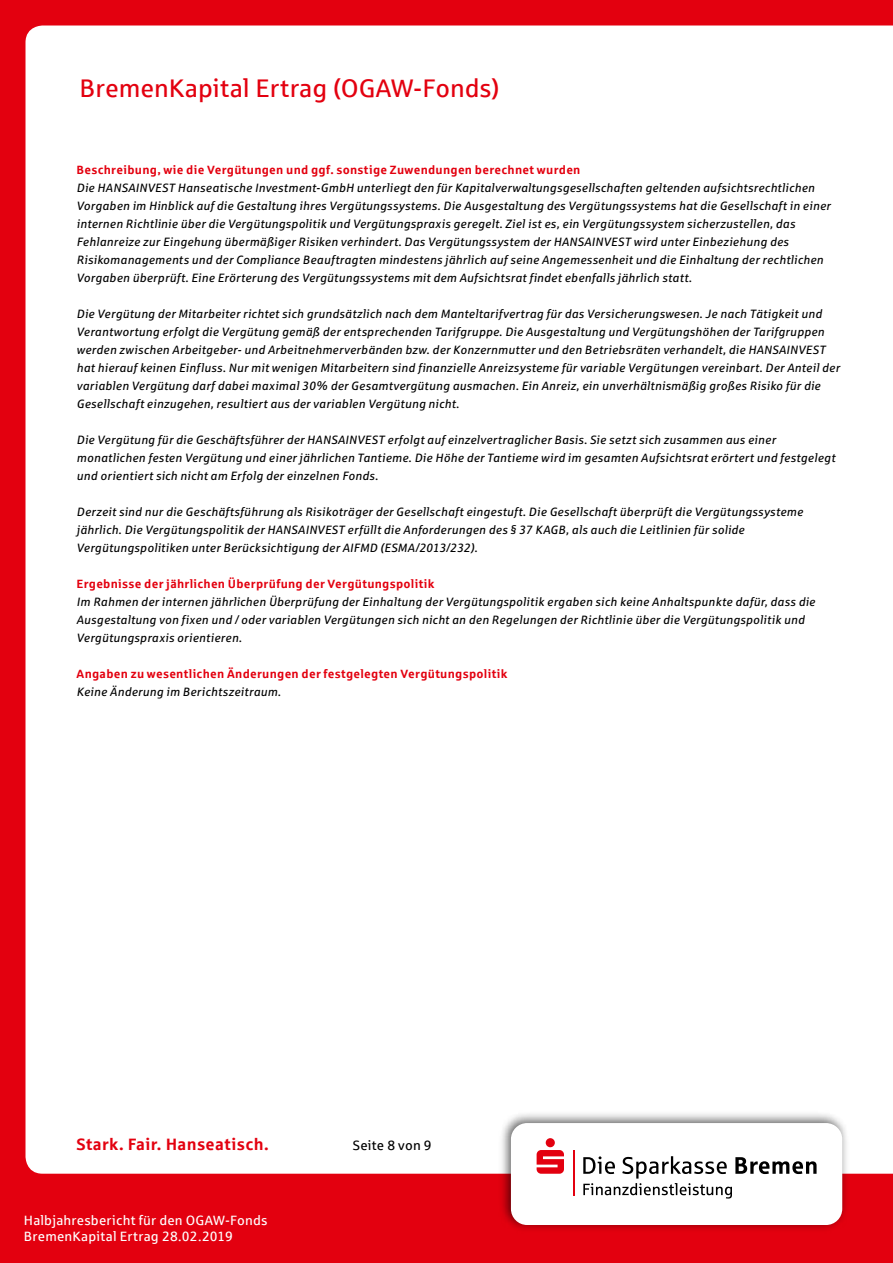
<style>
.page{position:relative;width:893px;height:1263px;background:#e3000f}
.page>*{position:absolute;margin:0;border:0;box-sizing:border-box;transform-origin:0 0}
.t1{font:25.5px "Sparkasse Rg";color:#e3000f}
.t2{font:700 16.5px "Sparkasse Rg";letter-spacing:.015em;color:#e3000f}
.t3{font:13.5px/16.2px "Sparkasse Rg";letter-spacing:.015em;color:#fff}
.t4{font:13.5px "Sparkasse Rg";letter-spacing:.015em;color:#000}
.t5{font:italic 12px/18px "Sparkasse Rg";letter-spacing:.02em;color:#000}
.t6{font:700 12px "Sparkasse Rg";letter-spacing:.02em;color:#e3000f}
</style>
<div class="page">
<div style="left:26px;top:26px;width:867px;height:1148px;background:#fff"></div>
<img style="left:496px;top:1108px;width:357px;height:121px">
<div style="left:511px;top:1123px;width:331px;height:102px;background:#fff;border-radius:16px"></div>
<div style="left:546px;top:1138px;width:9px;height:9px;background:#e3000f;border-radius:50%"></div>
<svg style="left:537px;top:1150px;width:27px;height:24px"></svg>
<svg style="left:583px;top:1156px;width:233px;height:42px"></svg>
<hr style="left:573px;top:1150px;width:2px;height:45px;background:#e3000f">
<h1 class="t1" style="left:80px;top:72px;width:421px">BremenKapital Ertrag (OGAW-Fonds)</h1>
<p class="t6" style="left:77px;top:162px;width:505px">Beschreibung, wie die Vergütungen und ggf. sonstige Zuwendungen berechnet wurden</p>
<p class="t5" style="left:77px;top:179px;width:755px">Die HANSAINVEST Hanseatische Investment-GmbH unterliegt den für Kapitalverwaltungsgesellschaften geltenden aufsichtsrechtlichen Vorgaben im Hinblick auf die Gestaltung ihres Vergütungssystems. Die Ausgestaltung des Vergütungssystems hat die Gesellschaft in einer internen Richtlinie über die Vergütungspolitik und Vergütungspraxis geregelt. Ziel ist es, ein Vergütungssystem sicherzustellen, das Fehlanreize zur Eingehung übermäßiger Risiken verhindert. Das Vergütungssystem der HANSAINVEST wird unter Einbeziehung des Risikomanagements und der Compliance Beauftragten mindestens jährlich auf seine Angemessenheit und die Einhaltung der rechtlichen Vorgaben überprüft. Eine Erörterung des Vergütungssystems mit dem Aufsichtsrat findet ebenfalls jährlich statt.</p>
<p class="t5" style="left:77px;top:305px;width:765px">Die Vergütung der Mitarbeiter richtet sich grundsätzlich nach dem Manteltarifvertrag für das Versicherungswesen. Je nach Tätigkeit und Verantwortung erfolgt die Vergütung gemäß der entsprechenden Tarifgruppe. Die Ausgestaltung und Vergütungshöhen der Tarifgruppen werden zwischen Arbeitgeber- und Arbeitnehmerverbänden bzw. der Konzernmutter und den Betriebsräten verhandelt, die HANSAINVEST hat hierauf keinen Einfluss. Nur mit wenigen Mitarbeitern sind finanzielle Anreizsysteme für variable Vergütungen vereinbart. Der Anteil der variablen Vergütung darf dabei maximal 30% der Gesamtvergütung ausmachen. Ein Anreiz, ein unverhältnismäßig großes Risiko für die Gesellschaft einzugehen, resultiert aus der variablen Vergütung nicht.</p>
<p class="t5" style="left:77px;top:431px;width:760px">Die Vergütung für die Geschäftsführer der HANSAINVEST erfolgt auf einzelvertraglicher Basis. Sie setzt sich zusammen aus einer monatlichen festen Vergütung und einer jährlichen Tantieme. Die Höhe der Tantieme wird im gesamten Aufsichtsrat erörtert und festgelegt und orientiert sich nicht am Erfolg der einzelnen Fonds.</p>
<p class="t5" style="left:77px;top:503px;width:728px">Derzeit sind nur die Geschäftsführung als Risikoträger der Gesellschaft eingestuft. Die Gesellschaft überprüft die Vergütungssysteme jährlich. Die Vergütungspolitik der HANSAINVEST erfüllt die Anforderungen des § 37 KAGB, als auch die Leitlinien für solide<br>Vergütungspolitiken unter Berücksichtigung der AIFMD (ESMA/2013/232).</p>
<p class="t6" style="left:77px;top:576px;width:359px">Ergebnisse der jährlichen Überprüfung der Vergütungspolitik</p>
<p class="t5" style="left:77px;top:593px;width:740px">Im Rahmen der internen jährlichen Überprüfung der Einhaltung der Vergütungspolitik ergaben sich keine Anhaltspunkte dafür, dass die<br>Ausgestaltung von fixen und / oder variablen Vergütungen sich nicht an den Regelungen der Richtlinie über die Vergütungspolitik und<br>Vergütungspraxis orientieren.</p>
<p class="t6" style="left:77px;top:666px;width:432px">Angaben zu wesentlichen Änderungen der festgelegten Vergütungspolitik</p>
<p class="t5" style="left:77px;top:683px;width:206px">Keine Änderung im Berichtszeitraum.</p>
<h2 class="t2" style="left:76px;top:1133px;width:194px">Stark. Fair. Hanseatisch.</h2>
<p class="t3" style="left:24px;top:1212px;width:245px">Halbjahresbericht für den OGAW-Fonds<br>BremenKapital Ertrag 28.02.2019</p>
<p class="t4" style="left:353px;top:1137px;width:80px">Seite 8 von 9</p>
</div>
